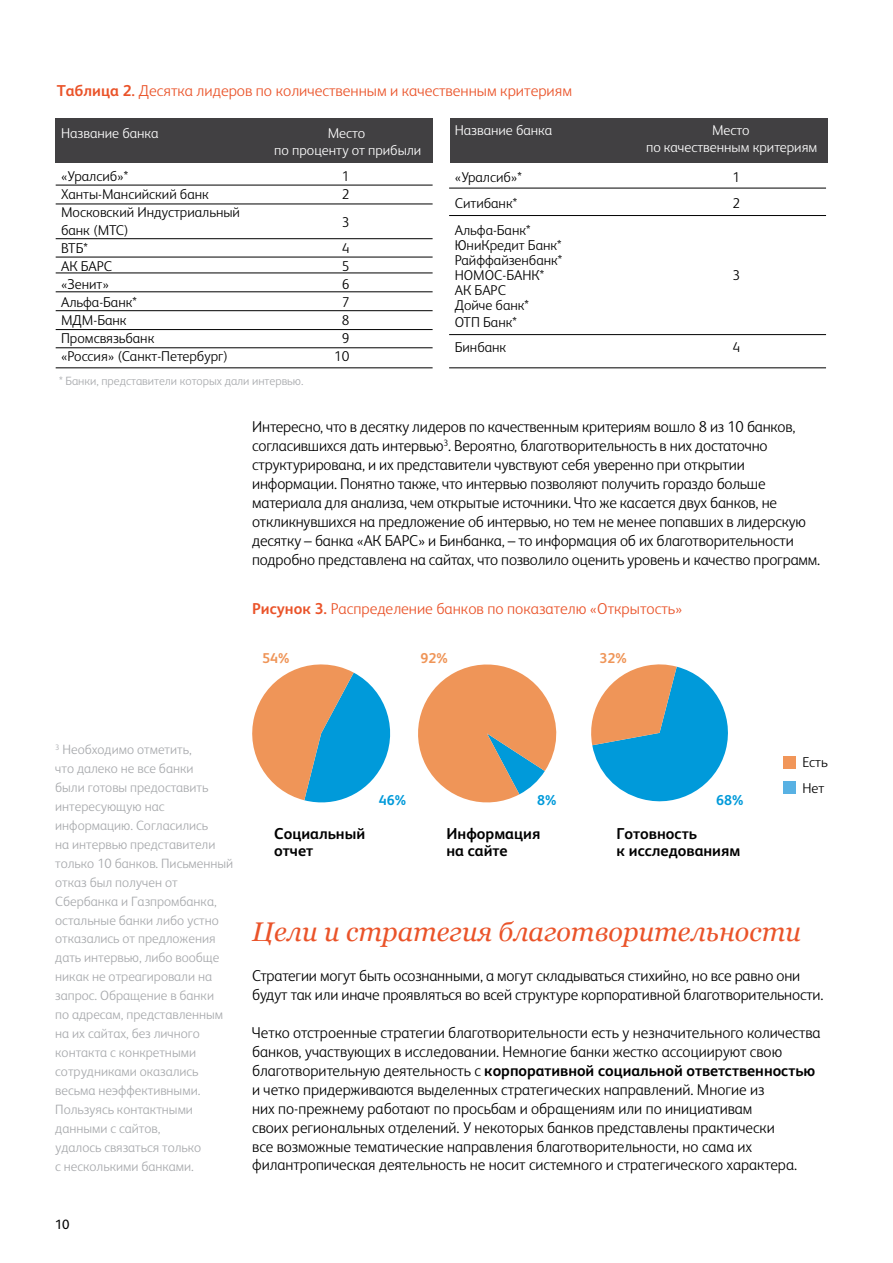
<style>
.page{position:relative;width:893px;height:1263px;background:#fff}
.page>*{position:absolute;margin:0;border:0;box-sizing:border-box;transform-origin:0 0}
.t1{font:italic 27px "Georgia";color:#ea5329}
.t2{font:300 15.75px/18.9px "FS Albert Pro";letter-spacing:-.01em;color:#000}
.t3{font:300 15.75px "FS Albert Pro";color:#ea5329}
.t4{font:700 15.75px/16.5px "FS Albert Pro";color:#000}
.t5{font:300 14.25px/15px "FS Albert Pro";color:#000}
.t6{font:300 14.25px/17.1px "FS Albert Pro";color:#fff;text-align:center}
.t7{font:700 14.25px "FS Albert Pro";color:#ef9558}
.t8{font:700 14.25px "FS Albert Pro";color:#009ada}
.t9{font:300 13.5px/18.9px "FS Albert Pro";color:#a7a9ac}
.t10{font:13.5px "FS Albert Pro";color:#000}
.t11{font:300 12px "FS Albert Pro";color:#a7a9ac}
.s1{font-weight:700}
</style>
<div class="page">
<div style="left:55px;top:119px;width:378px;height:44px;background:#414042"></div>
<div style="left:451px;top:119px;width:377px;height:44px;background:#414042"></div>
<hr style="left:56px;top:185px;width:377px;height:1px;background:#000">
<hr style="left:449px;top:188px;width:377px;height:1px;background:#000">
<hr style="left:449px;top:215px;width:377px;height:1px;background:#000">
<hr style="left:449px;top:334px;width:377px;height:1px;background:#000">
<hr style="left:56px;top:204px;width:377px;height:1px;background:#000">
<hr style="left:56px;top:347px;width:377px;height:1px;background:#000">
<hr style="left:56px;top:238px;width:377px;height:1px;background:#000">
<hr style="left:56px;top:257px;width:377px;height:1px;background:#000">
<hr style="left:56px;top:273px;width:377px;height:1px;background:#000">
<hr style="left:56px;top:292px;width:377px;height:1px;background:#000">
<hr style="left:56px;top:310px;width:377px;height:1px;background:#000">
<hr style="left:56px;top:329px;width:377px;height:1px;background:#000">
<hr style="left:56px;top:368px;width:377px;height:1px;background:#000">
<hr style="left:449px;top:368px;width:377px;height:1px;background:#000">
<svg style="left:252px;top:664px;width:139px;height:139px"></svg>
<svg style="left:418px;top:664px;width:139px;height:139px"></svg>
<svg style="left:591px;top:664px;width:137px;height:138px"></svg>
<div style="left:783px;top:781px;width:12px;height:12px;background:#58b1e3"></div>
<div style="left:783px;top:757px;width:12px;height:12px;background:#f19659"></div>
<p class="t3" style="left:57px;top:80px;width:517px"><span class="s1">Таблица 2.</span> Десятка лидеров по количественным и качественным критериям</p>
<p class="t6" style="left:455px;top:121px;width:99px">Название банка</p>
<p class="t6" style="left:646px;top:121px;width:173px">Место<br>по качественным критериям</p>
<p class="t5" style="left:455px;top:169px;width:69px">«Уралсиб»*</p>
<p class="t5" style="left:733px;top:169px;width:9px">1</p>
<p class="t5" style="left:455px;top:195px;width:64px">Ситибанк*</p>
<p class="t5" style="left:733px;top:195px;width:9px">2</p>
<p class="t5" style="left:455px;top:222px;width:109px">Альфа-Банк*<br>ЮниКредит Банк*<br>Райффайзенбанк*<br>НОМОС-БАНК*</p>
<p class="t6" style="left:61px;top:123px;width:99px">Название банка</p>
<p class="t6" style="left:274px;top:123px;width:149px">Место<br>по проценту от прибыли</p>
<p class="t5" style="left:61px;top:167px;width:69px">«Уралсиб»*</p>
<p class="t5" style="left:342px;top:167px;width:9px">1</p>
<p class="t5" style="left:61px;top:185px;width:149px">Ханты-Мансийский банк</p>
<p class="t5" style="left:342px;top:185px;width:9px">2</p>
<p class="t5" style="left:61px;top:202px;width:180px;line-height:18px">Московский Индустриальный банк (МТС)</p>
<p class="t5" style="left:342px;top:214px;width:9px">3</p>
<p class="t5" style="left:61px;top:239px;width:28px">ВТБ*</p>
<p class="t5" style="left:342px;top:239px;width:9px">4</p>
<p class="t5" style="left:61px;top:257px;width:53px">АК БАРС</p>
<p class="t5" style="left:342px;top:257px;width:9px">5</p>
<p class="t5" style="left:61px;top:275px;width:49px">«Зенит»</p>
<p class="t5" style="left:342px;top:275px;width:9px">6</p>
<p class="t5" style="left:61px;top:293px;width:77px">Альфа-Банк*</p>
<p class="t5" style="left:342px;top:293px;width:9px">7</p>
<p class="t5" style="left:61px;top:311px;width:67px">МДМ-Банк</p>
<p class="t5" style="left:342px;top:311px;width:9px">8</p>
<p class="t5" style="left:61px;top:329px;width:95px">Промсвязьбанк</p>
<p class="t5" style="left:342px;top:329px;width:9px">9</p>
<p class="t5" style="left:61px;top:347px;width:168px">«Россия» (Санкт-Петербург)</p>
<p class="t5" style="left:334px;top:347px;width:17px">10</p>
<p class="t5" style="left:733px;top:267px;width:9px">3</p>
<p class="t5" style="left:455px;top:282px;width:76px">АК БАРС<br>Дойче банк*</p>
<p class="t5" style="left:455px;top:308px;width:64px;line-height:25.7px">ОТП Банк*<br>Бинбанк</p>
<p class="t5" style="left:733px;top:339px;width:9px">4</p>
<p class="t11" style="left:59px;top:372px;width:246px">* Банки, представители которых дали интервью.</p>
<p class="t2" style="left:252px;top:417px;width:570px">Интересно, что в десятку лидеров по качественным критериям вошло 8 из 10 банков, согласившихся дать интервью<sup>3</sup>. Вероятно, благотворительность в них достаточно структурирована, и их представители чувствуют себя уверенно при открытии информации. Понятно также, что интервью позволяют получить гораздо больше материала для анализа, чем открытые источники. Что же касается двух банков, не откликнувшихся на предложение об интервью, но тем не менее попавших в лидерскую десятку – банка «АК БАРС» и Бинбанка, – то информация об их благотворительности подробно представлена на сайтах, что позволило оценить уровень и качество программ.</p>
<p class="t3" style="left:252px;top:598px;width:432px"><span class="s1">Рисунок 3.</span> Распределение банков по показателю «Открытость»</p>
<p class="t7" style="left:262px;top:648px;width:29px">54%</p>
<p class="t7" style="left:421px;top:648px;width:29px">92%</p>
<p class="t7" style="left:599px;top:648px;width:29px">32%</p>
<p class="t9" style="left:55px;top:739px;width:180px"><sup>3</sup> Необходимо отметить,<br>что далеко не все банки<br>были готовы предоставить интересующую нас информацию. Согласились<br>на интервью представители только 10 банков. Письменный отказ был получен от<br>Сбербанка и Газпромбанка, остальные банки либо устно отказались от предложения дать интервью, либо вообще никак не отреагировали на запрос. Обращение в банки<br>по адресам, представленным на их сайтах, без личного контакта с конкретными сотрудниками оказались весьма неэффективными.<br>Пользуясь контактными данными с сайтов,<br>удалось связаться только<br>с несколькими банками.</p>
<p class="t10" style="left:55px;top:1215px;width:16px">10</p>
<p class="t8" style="left:379px;top:790px;width:29px">46%</p>
<p class="t8" style="left:537px;top:790px;width:21px">8%</p>
<p class="t8" style="left:716px;top:790px;width:29px">68%</p>
<p class="t4" style="left:274px;top:825px;width:92px">Социальный отчет</p>
<p class="t4" style="left:446px;top:825px;width:95px">Информация на сайте</p>
<p class="t4" style="left:617px;top:825px;width:125px">Готовность<br>к исследованиям</p>
<p class="t5" style="left:802px;top:748px;width:27px;line-height:25.7px">Есть<br>Нет</p>
<h1 class="t1" style="left:252px;top:917px;width:550px">Цели и стратегия благотворительности</h1>
<p class="t2" style="left:252px;top:965px;width:573px">Стратегии могут быть осознанными, а могут складываться стихийно, но все равно они будут так или иначе проявляться во всей структуре корпоративной благотворительности.</p>
<p class="t2" style="left:252px;top:1022px;width:570px">Четко отстроенные стратегии благотворительности есть у незначительного количества банков, участвующих в исследовании. Немногие банки жестко ассоциируют свою благотворительную деятельность с <span class="s1">корпоративной социальной ответственностью </span>и четко придерживаются выделенных стратегических направлений. Многие из<br>них по-прежнему работают по просьбам и обращениям или по инициативам<br>своих региональных отделений. У некоторых банков представлены практически<br>все возможные тематические направления благотворительности, но сама их филантропическая деятельность не носит системного и стратегического характера.</p>
</div>
